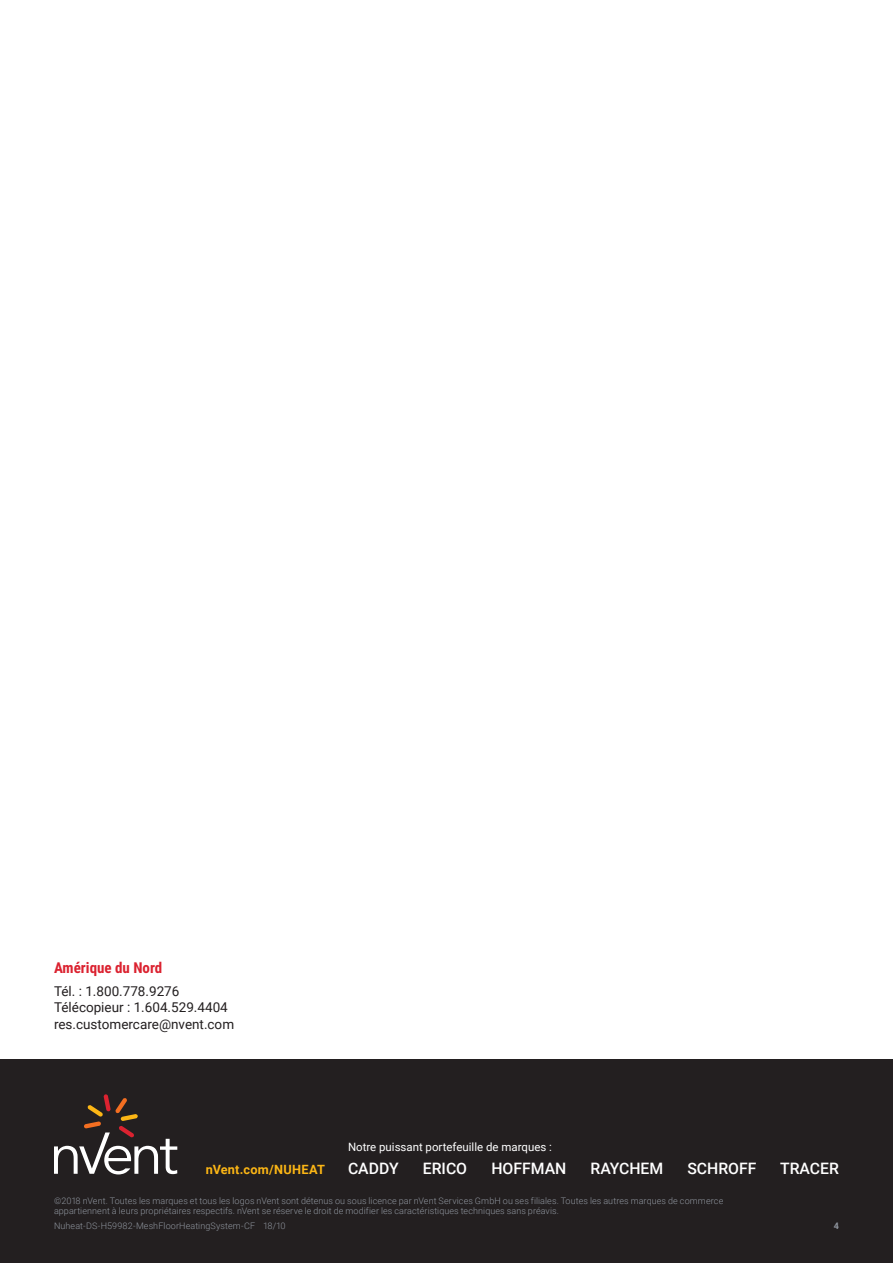
<style>
.page{position:relative;width:893px;height:1263px;background:#fff}
.page>*{position:absolute;margin:0;border:0;box-sizing:border-box;transform-origin:0 0}
.t1{font:500 15.75px "Roboto";color:#fff}
.t2{font:700 15px "Roboto Condensed";color:#db2230}
.t3{font:13.5px/16.2px "Roboto";color:#231f20}
.t4{font:700 12.75px "Roboto";letter-spacing:.015em;color:#fcb615}
.t5{font:11.4px "Roboto";color:#fff}
.t6{font:300 9px/10.5px "Roboto";letter-spacing:.01em;color:#8f959e}
.t7{font:700 9px "Roboto";color:#8f959e}
</style>
<div class="page">
<div style="left:0;top:1059px;width:893px;height:204px;background:#231f20"></div>
<svg style="left:54px;top:1094px;width:123px;height:80px"></svg>
<h2 class="t2" style="left:54px;top:957px;width:110px">Amérique du Nord</h2>
<h3 class="t3" style="left:54px;top:983px;width:182px">Tél. : 1.800.778.9276<br>Télécopieur : 1.604.529.4404 res.customercare@nvent.com</h3>
<p class="t5" style="left:348px;top:1139px;width:205px">Notre puissant portefeuille de marques :</p>
<h3 class="t4" style="left:206px;top:1160px;width:120px">nVent.com/NUHEAT</h3>
<h1 class="t1" style="left:348px;top:1157px;width:52px">CADDY</h1>
<h1 class="t1" style="left:423px;top:1157px;width:46px">ERICO</h1>
<h1 class="t1" style="left:491px;top:1157px;width:76px">HOFFMAN</h1>
<h1 class="t1" style="left:590px;top:1157px;width:74px">RAYCHEM</h1>
<h1 class="t1" style="left:687px;top:1157px;width:70px">SCHROFF</h1>
<h1 class="t1" style="left:780px;top:1157px;width:60px">TRACER</h1>
<p class="t6" style="left:54px;top:1195px;width:671px">©2018 nVent. Toutes les marques et tous les logos nVent sont détenus ou sous licence par nVent Services GmbH ou ses filiales. Toutes les autres marques de commerce appartiennent à leurs propriétaires respectifs. nVent se réserve le droit de modifier les caractéristiques techniques sans préavis.</p>
<p class="t6" style="left:54px;top:1220px;width:233px">Nuheat-DS-H59982-MeshFloorHeatingSystem-CF 18/10</p>
<p class="t7" style="left:834px;top:1220px;width:7px">4</p>
</div>
